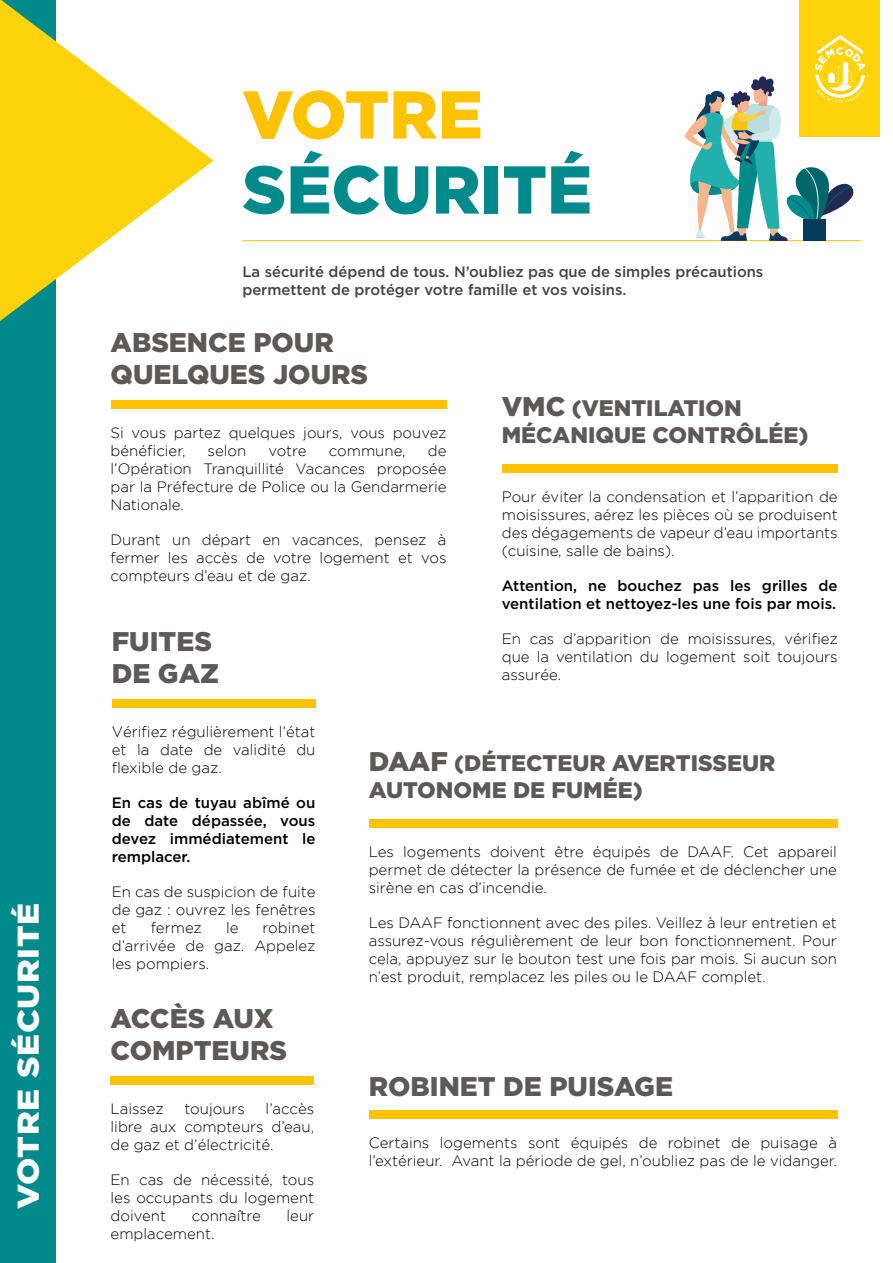
<style>
.page{position:relative;width:893px;height:1263px;background:#fff}
.page>*{position:absolute;margin:0;border:0;box-sizing:border-box;transform-origin:0 0}
.t1{font:900 67.5px "Gotham";color:#008a8c}
.t2{font:900 67.5px "Gotham";letter-spacing:-.015em;color:#fdc300}
.t3{font:900 30px "Gotham";letter-spacing:.02em;color:#fff;scale:1.1 1}
.t4{font:900 27px/32.4px "Gotham";color:#5c5958}
.t5{font:900 22.5px/27px "Gotham";color:#5c5958}
.t6{font:300 15px/18px "Gotham";color:#000;text-align:justify}
.t7{font:500 15px/18px "Gotham";color:#000}
.t8{font:500 15px/18px "Gotham";color:#454342}
.s1{font-size:27px}
</style>
<div class="page">
<div style="left:0;top:0;width:55px;height:1263px;background:#008a8c"></div>
<hr style="left:242px;top:240px;width:620px;height:1px;background:#fdc300">
<div style="left:111px;top:400px;width:335px;height:8px;background:#fdc300"></div>
<div style="left:502px;top:464px;width:336px;height:9px;background:#fdc300"></div>
<div style="left:112px;top:699px;width:203px;height:8px;background:#fdc300"></div>
<div style="left:369px;top:819px;width:469px;height:9px;background:#fdc300"></div>
<div style="left:369px;top:1110px;width:469px;height:8px;background:#fdc300"></div>
<div style="left:111px;top:1076px;width:203px;height:8px;background:#fdc300"></div>
<svg style="left:0;top:0;width:214px;height:321px"></svg>
<div style="left:799px;top:0;width:81px;height:136px;background:#ffd309"></div>
<svg style="left:685px;top:35px;width:180px;height:206px"></svg>
<h2 class="t3" style="left:11px;top:1209px;width:280px;rotate:-90deg">VOTRE SÉCURITÉ</h2>
<h1 class="t2" style="left:242px;top:76px;width:242px">VOTRE</h1>
<h1 class="t1" style="left:242px;top:151px;width:351px">SÉCURITÉ</h1>
<p class="t8" style="left:242px;top:263px;width:522px">La sécurité dépend de tous. N’oubliez pas que de simples précautions permettent de protéger votre famille et vos voisins.</p>
<h3 class="t4" style="left:111px;top:325px;width:259px">ABSENCE POUR<br>QUELQUES JOURS</h3>
<p class="t6" style="left:111px;top:423px;width:337px">Si vous partez quelques jours, vous pouvez bénéficier,</p>
<p class="t6" style="left:111px;top:441px;width:337px;text-indent:317px">de l’Opération Tranquillité Vacances proposée par la Préfecture de Police ou la Gendarmerie Nationale.</p>
<p class="t6" style="left:111px;top:531px;width:337px">Durant un départ en vacances, pensez à fermer les accès de votre logement et vos compteurs d’eau et de gaz.</p>
<p class="t6" style="left:208px;top:441px;width:40px">selon</p>
<p class="t6" style="left:268px;top:441px;width:40px">votre</p>
<p class="t6" style="left:329px;top:441px;width:78px">commune,</p>
<h3 class="t4" style="left:112px;top:624px;width:109px">FUITES<br>DE GAZ</h3>
<h3 class="t5" style="left:502px;top:394px;width:308px"><span class="s1">VMC</span> (VENTILATION<br>MÉCANIQUE CONTRÔLÉE)</h3>
<p class="t6" style="left:502px;top:488px;width:337px">Pour éviter la condensation et l’apparition de moisissures, aérez les pièces où se produisent des dégagements de vapeur d’eau importants (cuisine, salle de bains).</p>
<p class="t7" style="left:502px;top:577px;width:337px">Attention, ne bouchez pas les grilles de ventilation et nettoyez-les une fois par mois.</p>
<p class="t6" style="left:502px;top:630px;width:337px">En cas d’apparition de moisissures, vérifiez que la ventilation du logement soit toujours assurée.</p>
<p class="t6" style="left:112px;top:722px;width:205px">Vérifiez régulièrement l’état et la date de validité du flexible de gaz.</p>
<p class="t7" style="left:112px;top:793px;width:205px;text-align:justify">En cas de tuyau abîmé ou de date dépassée, vous devez immédiatement le remplacer.</p>
<p class="t6" style="left:112px;top:882px;width:205px">En cas de suspicion de fuite de gaz : ouvrez les fenêtres et</p>
<p class="t6" style="left:151px;top:918px;width:53px">fermez</p>
<p class="t6" style="left:226px;top:918px;width:14px">le</p>
<p class="t6" style="left:112px;top:918px;width:205px;text-indent:151px">robinet d’arrivée de gaz. Appelez les pompiers.</p>
<h3 class="t4" style="left:111px;top:1001px;width:178px">ACCÈS AUX<br>COMPTEURS</h3>
<p class="t6" style="left:111px;top:1100px;width:205px;text-indent:155px">l’accès libre aux compteurs d’eau, de gaz et d’électricité.</p>
<p class="t6" style="left:111px;top:1171px;width:205px">En cas de nécessité, tous les occupants du logement doivent</p>
<p class="t6" style="left:111px;top:1100px;width:55px">Laissez</p>
<p class="t6" style="left:184px;top:1100px;width:62px">toujours</p>
<p class="t6" style="left:192px;top:1207px;width:71px">connaître</p>
<p class="t6" style="left:287px;top:1207px;width:29px">leur</p>
<p class="t6" style="left:111px;top:1225px;width:106px">emplacement.</p>
<h3 class="t5" style="left:369px;top:749px;width:408px"><span class="s1">DAAF</span> (DÉTECTEUR AVERTISSEUR<br>AUTONOME DE FUMÉE)</h3>
<p class="t6" style="left:369px;top:843px;width:470px">Les logements doivent être équipés de DAAF. Cet appareil permet de détecter la présence de fumée et de déclencher une sirène en cas d’incendie.</p>
<p class="t6" style="left:369px;top:914px;width:470px">Les DAAF fonctionnent avec des piles. Veillez à leur entretien et assurez-vous régulièrement de leur bon fonctionnement. Pour cela, appuyez sur le bouton test une fois par mois. Si aucun son n’est produit, remplacez les piles ou le DAAF complet.</p>
<h3 class="t4" style="left:369px;top:1069px;width:306px">ROBINET DE PUISAGE</h3>
<p class="t6" style="left:369px;top:1134px;width:470px">Certains logements sont équipés de robinet de puisage à l’extérieur. Avant la période de gel, n’oubliez pas de le vidanger.</p>
</div>
